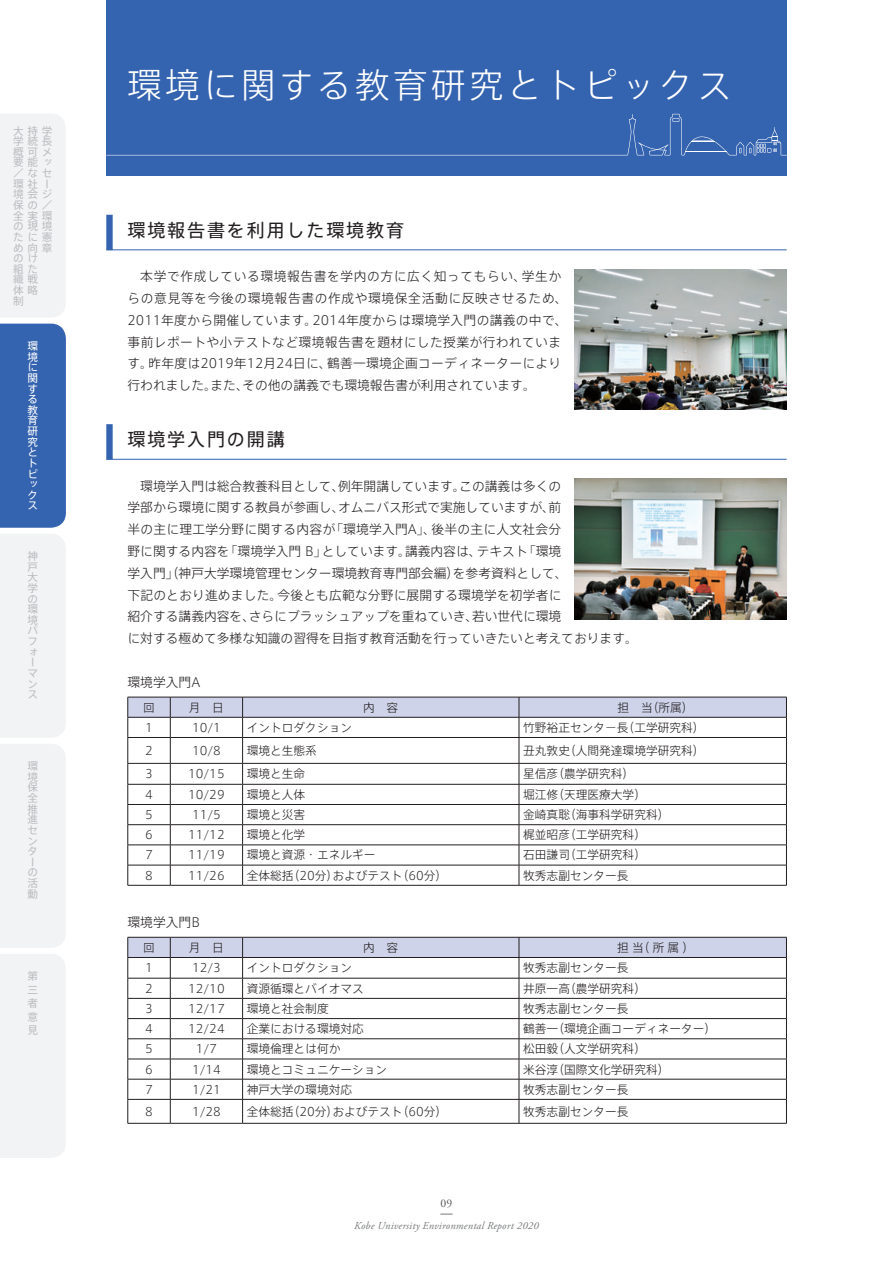
<style>
.page{position:relative;width:893px;height:1263px;background:#fff}
.page>*{position:absolute;margin:0;border:0;box-sizing:border-box;transform-origin:0 0}
.t1{font:300 34.5px "Axis Std";letter-spacing:.1em;color:#fff}
.t2{font:18px "Axis Std";letter-spacing:.1em;color:#231f20}
.t3{font:300 12.75px/21.8px "Axis Std";color:#231f20}
.t4{font:300 12.75px/21.8px "Axis Std";letter-spacing:.03em;color:#231f20}
.t5{font:300 11.7px "Axis Std";color:#231f20}
.t6{font:11.7px "Adobe Garamond Pro";color:#57585a}
.t7{font:10.65px/10.6px "Axis Std";color:#bcbdc0}
.t8{font:italic 10.65px "Adobe Garamond Pro";letter-spacing:.02em;color:#76787b}
.t9{font:10.65px/10.6px "Axis Std";color:#fff}
</style>
<div class="page">
<div style="left:106px;top:215px;width:7px;height:35px;background:#3463af"></div>
<hr style="left:106px;top:249px;width:681px;height:1px;background:#3463af">
<div style="left:106px;top:424px;width:7px;height:36px;background:#3463af"></div>
<hr style="left:106px;top:459px;width:681px;height:1px;background:#3463af">
<hr style="left:128px;top:885px;width:42px;height:1px;background:#231f20">
<hr style="left:243px;top:885px;width:276px;height:1px;background:#231f20">
<hr style="left:519px;top:885px;width:268px;height:1px;background:#231f20">
<svg style="left:128px;top:697px;width:659px;height:188px"></svg>
<hr style="left:170px;top:885px;width:73px;height:1px;background:#231f20">
<hr style="left:128px;top:1123px;width:42px;height:1px;background:#231f20">
<hr style="left:243px;top:1123px;width:276px;height:1px;background:#231f20">
<hr style="left:519px;top:1123px;width:268px;height:1px;background:#231f20">
<svg style="left:128px;top:937px;width:659px;height:186px"></svg>
<hr style="left:170px;top:1123px;width:73px;height:1px;background:#231f20">
<img style="left:574px;top:269px;width:213px;height:141px">
<img style="left:574px;top:479px;width:213px;height:140px">
<div style="left:106px;top:0;width:681px;height:176px;background:#3463af"></div>
<svg style="left:106px;top:114px;width:681px;height:41px"></svg>
<div style="left:0;top:114px;width:66px;height:203px;background:#f2f3f4"></div>
<div style="left:0;top:324px;width:66px;height:204px;background:#3463af"></div>
<div style="left:0;top:534px;width:66px;height:204px;background:#f2f3f4"></div>
<div style="left:0;top:744px;width:66px;height:204px;background:#f2f3f4"></div>
<div style="left:0;top:954px;width:66px;height:204px;background:#f2f3f4"></div>
<svg style="left:440px;top:1214px;width:13px;height:1px"></svg>
<p class="t7" style="left:13px;top:125px;width:41px">大持学学続長概可メ要能ッ／なセ環社ー境会ジ保の／全実環の現境たに憲め向章のけ<br>組た<br>織戦<br>体略<br>制</p>
<p class="t9" style="left:28px;top:340px;width:12px">環境に関する教育研究とトピックス</p>
<p class="t7" style="left:28px;top:550px;width:12px">神戸大学の環境パフォーマンス</p>
<p class="t7" style="left:28px;top:760px;width:12px">環境保全推進センターの活動</p>
<p class="t7" style="left:28px;top:969px;width:12px;line-height:13.5px;text-align:justify">第三者意見</p>
<h1 class="t1" style="left:127px;top:60px;width:606px">環境に関する教育研究とトピックス</h1>
<h2 class="t2" style="left:128px;top:217px;width:278px">環境報告書を利用した環境教育</h2>
<p class="t4" style="left:128px;top:265px;width:441px;text-indent:13px">本学で作成している環境報告書を学内の方に広く知ってもらい、学生からの意見等を今後の環境報告書の作成や環境保全活動に反映させるため、2011年度から開催しています。2014年度からは環境学入門の講義の中で、事前レポートや小テストなど環境報告書を題材にした授業が行われています。昨年度は2019年12月24日に、鶴善一環境企画コーディネーターにより行われました。また、その他の講義でも環境報告書が利用されています。</p>
<h2 class="t2" style="left:128px;top:426px;width:159px">環境学入門の開講</h2>
<p class="t3" style="left:128px;top:474px;width:512px;text-indent:13px">環境学入門は総合教養科目として、例年開講しています。この講義は多くの<br>学部から環境に関する教員が参画し、オムニバス形式で実施していますが、前<br>半の主に理工学分野に関する内容が「環境学入門A」、後半の主に人文社会分<br>野に関する内容を「環境学入門 B」としています。講義内容は、テキスト「環境<br>学入門」（神戸大学環境管理センター環境教育専門部会編）を参考資料として、<br>下記のとおり進めました。今後とも広範な分野に展開する環境学を初学者に<br>紹介する講義内容を、さらにブラッシュアップを重ねていき、若い世代に環境<br>に対する極めて多様な知識の習得を目指す教育活動を行っていきたいと考えております。</p>
<p class="t3" style="left:128px;top:670px;width:74px">環境学入門A</p>
<p class="t5" style="left:143px;top:699px;width:13px">回</p>
<p class="t5" style="left:189px;top:699px;width:37px">月　日</p>
<p class="t5" style="left:363px;top:699px;width:37px">内　容</p>
<p class="t5" style="left:618px;top:699px;width:78px">担　当（所属）</p>
<p class="t5" style="left:145px;top:719px;width:9px">1</p>
<p class="t5" style="left:192px;top:719px;width:30px">10/1</p>
<p class="t5" style="left:247px;top:719px;width:107px">イントロダクション</p>
<p class="t5" style="left:523px;top:719px;width:183px">竹野裕正センタ－長（工学研究科）</p>
<p class="t5" style="left:145px;top:742px;width:9px">2</p>
<p class="t5" style="left:192px;top:742px;width:30px">10/8</p>
<p class="t5" style="left:247px;top:742px;width:72px">環境と生態系</p>
<p class="t5" style="left:523px;top:742px;width:183px">丑丸敦史（人間発達環境学研究科）</p>
<p class="t5" style="left:145px;top:765px;width:9px">3</p>
<p class="t5" style="left:188px;top:765px;width:38px">10/15</p>
<p class="t5" style="left:247px;top:765px;width:60px">環境と生命</p>
<p class="t5" style="left:523px;top:765px;width:113px">星信彦（農学研究科）</p>
<p class="t5" style="left:145px;top:786px;width:9px">4</p>
<p class="t5" style="left:188px;top:786px;width:38px">10/29</p>
<p class="t5" style="left:247px;top:786px;width:60px">環境と人体</p>
<p class="t5" style="left:523px;top:786px;width:124px">堀江修（天理医療大学）</p>
<p class="t5" style="left:145px;top:806px;width:9px">5</p>
<p class="t5" style="left:192px;top:806px;width:30px">11/5</p>
<p class="t5" style="left:247px;top:806px;width:60px">環境と災害</p>
<p class="t5" style="left:523px;top:806px;width:148px">金崎真聡（海事科学研究科）</p>
<p class="t5" style="left:145px;top:826px;width:9px">6</p>
<p class="t5" style="left:188px;top:826px;width:38px">11/12</p>
<p class="t5" style="left:247px;top:826px;width:60px">環境と化学</p>
<p class="t5" style="left:523px;top:826px;width:124px">梶並昭彦（工学研究科）</p>
<p class="t5" style="left:145px;top:846px;width:9px">7</p>
<p class="t5" style="left:188px;top:846px;width:38px">11/19</p>
<p class="t5" style="left:247px;top:846px;width:130px">環境と資源・エネルギー</p>
<p class="t5" style="left:523px;top:846px;width:124px">石田謙司（工学研究科）</p>
<p class="t5" style="left:145px;top:866px;width:9px">8</p>
<p class="t5" style="left:188px;top:866px;width:38px">11/26</p>
<p class="t5" style="left:247px;top:866px;width:202px">全体総括（20分）およびテスト（60分）</p>
<p class="t5" style="left:523px;top:866px;width:107px">牧秀志副センター長</p>
<p class="t3" style="left:128px;top:910px;width:74px">環境学入門B</p>
<p class="t5" style="left:143px;top:939px;width:13px">回</p>
<p class="t5" style="left:189px;top:939px;width:37px">月　日</p>
<p class="t5" style="left:363px;top:939px;width:37px">内　容</p>
<p class="t5" style="left:617px;top:939px;width:78px">担当（所属）</p>
<p class="t5" style="left:145px;top:959px;width:9px">1</p>
<p class="t5" style="left:192px;top:959px;width:30px">12/3</p>
<p class="t5" style="left:247px;top:959px;width:107px">イントロダクション</p>
<p class="t5" style="left:523px;top:959px;width:107px">牧秀志副センター長</p>
<p class="t5" style="left:145px;top:980px;width:9px">2</p>
<p class="t5" style="left:188px;top:980px;width:38px">12/10</p>
<p class="t5" style="left:247px;top:980px;width:118px">資源循環とバイオマス</p>
<p class="t5" style="left:523px;top:980px;width:124px">井原一高（農学研究科）</p>
<p class="t5" style="left:145px;top:1000px;width:9px">3</p>
<p class="t5" style="left:188px;top:1000px;width:38px">12/17</p>
<p class="t5" style="left:247px;top:1000px;width:83px">環境と社会制度</p>
<p class="t5" style="left:523px;top:1000px;width:107px">牧秀志副センター長</p>
<p class="t5" style="left:145px;top:1020px;width:9px">4</p>
<p class="t5" style="left:188px;top:1020px;width:38px">12/24</p>
<p class="t5" style="left:247px;top:1020px;width:118px">企業における環境対応</p>
<p class="t5" style="left:523px;top:1020px;width:194px">鶴善一（環境企画コーディネーター）</p>
<p class="t5" style="left:145px;top:1040px;width:9px">5</p>
<p class="t5" style="left:196px;top:1040px;width:23px">1/7</p>
<p class="t5" style="left:247px;top:1040px;width:95px">環境倫理とは何か</p>
<p class="t5" style="left:523px;top:1040px;width:124px">松田毅（人文学研究科）</p>
<p class="t5" style="left:145px;top:1060px;width:9px">6</p>
<p class="t5" style="left:192px;top:1060px;width:30px">1/14</p>
<p class="t5" style="left:247px;top:1060px;width:142px">環境とコミュニケーション</p>
<p class="t5" style="left:523px;top:1060px;width:148px">米谷淳（国際文化学研究科）</p>
<p class="t5" style="left:145px;top:1081px;width:9px">7</p>
<p class="t5" style="left:192px;top:1081px;width:30px">1/21</p>
<p class="t5" style="left:247px;top:1081px;width:107px">神戸大学の環境対応</p>
<p class="t5" style="left:523px;top:1081px;width:107px">牧秀志副センター長</p>
<p class="t5" style="left:145px;top:1103px;width:9px">8</p>
<p class="t5" style="left:192px;top:1103px;width:30px">1/28</p>
<p class="t5" style="left:247px;top:1103px;width:202px">全体総括（20分）およびテスト（60分）</p>
<p class="t5" style="left:523px;top:1103px;width:107px">牧秀志副センター長</p>
<p class="t6" style="left:441px;top:1196px;width:13px">09</p>
<p class="t8" style="left:354px;top:1219px;width:186px">Kobe University Environmental Report 2020</p>
</div>
